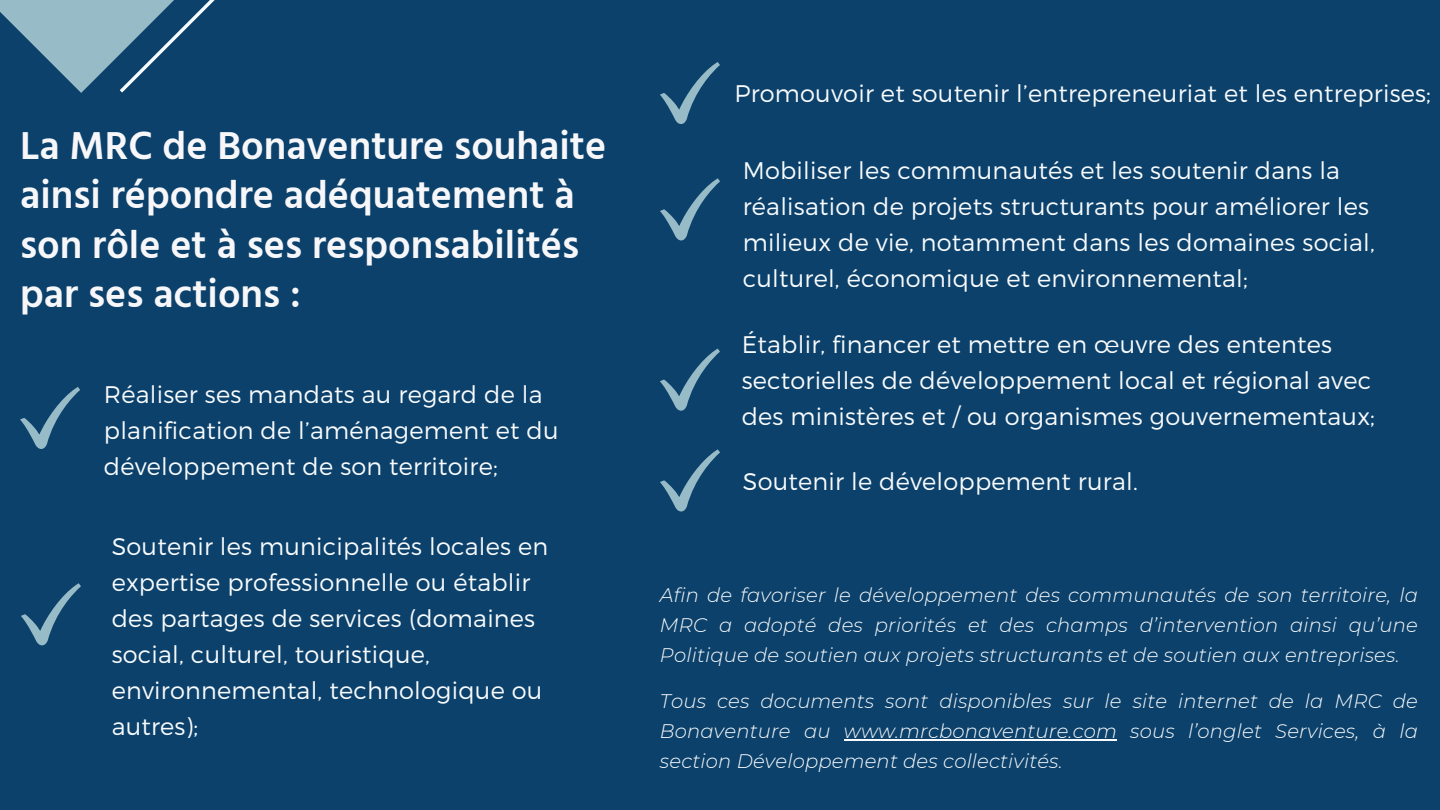
<style>
.page{position:relative;width:1440px;height:810px;background:#0c416b}
.page>*{position:absolute;margin:0;border:0;box-sizing:border-box;transform-origin:0 0}
.t1{font:600 40px/49.5px "Hind Madurai";color:#f7f7fa}
.t2{font:300 24px/36px "Montserrat";letter-spacing:.01em;color:#f8fbfd}
.t3{font:italic 300 19.6px/30px "Montserrat";letter-spacing:.01em;color:#f8fbfd;text-align:justify}
</style>
<div class="page">
<svg style="left:0;top:0;width:215px;height:93px"></svg>
<svg style="left:20px;top:387px;width:60px;height:62px"></svg>
<svg style="left:21px;top:583px;width:60px;height:62px"></svg>
<svg style="left:660px;top:62px;width:60px;height:62px"></svg>
<svg style="left:660px;top:178px;width:60px;height:62px"></svg>
<svg style="left:660px;top:349px;width:60px;height:62px"></svg>
<svg style="left:660px;top:449px;width:60px;height:62px"></svg>
<hr style="left:844px;top:739px;width:55px;height:2px;background:#f8fbfd">
<hr style="left:899px;top:739px;width:218px;height:2px;background:#f8fbfd">
<p class="t1" style="left:20px;top:122px;width:588px">La MRC de Bonaventure souhaite ainsi répondre adéquatement à son rôle et à ses responsabilités par ses actions :</p>
<p class="t2" style="left:104px;top:375px;width:456px">Réaliser ses mandats au regard de la planification de l’aménagement et du développement de son territoire;</p>
<p class="t2" style="left:112px;top:527px;width:438px">Soutenir les municipalités locales en expertise professionnelle ou établir des partages de services (domaines social, culturel, touristique, environnemental, technologique ou autres);</p>
<p class="t2" style="left:734px;top:74px;width:698px">Promouvoir et soutenir l’entrepreneuriat et les entreprises;</p>
<p class="t2" style="left:743px;top:151px;width:634px">Mobiliser les communautés et les soutenir dans la réalisation de projets structurants pour améliorer les milieux de vie, notamment dans les domaines social, culturel, économique et environnemental;</p>
<p class="t2" style="left:742px;top:325px;width:635px">Établir, financer et mettre en œuvre des ententes sectorielles de développement local et régional avec des ministères et / ou organismes gouvernementaux;</p>
<p class="t2" style="left:743px;top:462px;width:397px">Soutenir le développement rural.</p>
<p class="t3" style="left:660px;top:580px;width:759px">Afin de favoriser le développement des communautés de son territoire, la MRC a adopté des priorités et des champs d’intervention ainsi qu’une Politique de soutien aux projets structurants et de soutien aux entreprises.</p>
<p class="t3" style="left:660px;top:686px;width:759px">Tous ces documents sont disponibles sur le site internet de la MRC de Bonaventure au www.mrcbonaventure.com sous l’onglet Services, à la section Développement des collectivités.</p>
</div>
